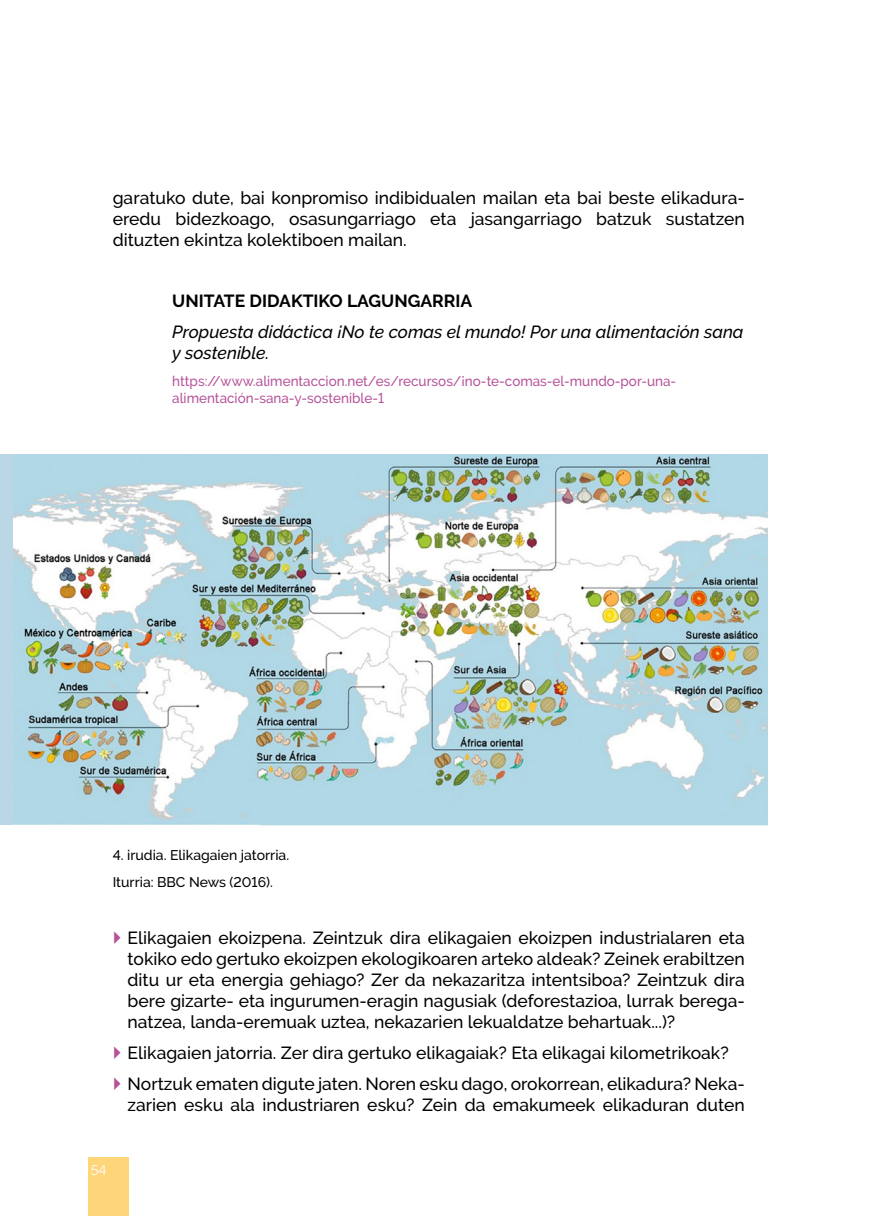
<style>
.page{position:relative;width:869px;height:1216px;background:#fff}
.page>*{position:absolute;margin:0;border:0;box-sizing:border-box;transform-origin:0 0}
.t1{font:500 17.5px/21px "Raleway";color:#000;text-align:justify}
.t2{font:italic 500 17.5px/21px "Raleway";color:#000}
.t3{font:700 17.5px "Raleway";color:#000}
.t4{font:500 14px/16.8px "Raleway";color:#b5539a;scale:.96 1}
.t5{font:500 14px/26.8px "Raleway";color:#000}
.t6{font:14px "Raleway";color:#fff}
</style>
<div class="page">
<div style="left:88px;top:1157px;width:41px;height:58px;background:#fed579"></div>
<div style="left:0;top:454px;width:80px;height:370px;background:#bbd7e5"></div>
<img style="left:14px;top:454px;width:753px;height:372px">
<p class="t1" style="left:113px;top:187px;width:633px">garatuko dute, bai konpromiso indibidualen mailan eta bai beste elikadura&shy;eredu bidezkoago, osasungarriago eta jasangarriago batzuk sustatzen dituzten ekintza kolektiboen mailan.</p>
<p class="t3" style="left:172px;top:291px;width:301px">UNITATE DIDAKTIKO LAGUNGARRIA</p>
<p class="t2" style="left:172px;top:322px;width:572px">Propuesta didáctica ¡No te comas el mundo! Por una alimentación sana y sostenible.</p>
<p class="t4" style="left:172px;top:373px;width:526px">https://www.alimentaccion.net/es/recursos/¡no-te-comas-el-mundo-por-una&shy;alimentación-sana-y-sostenible-1</p>
<p class="t5" style="left:113px;top:841px;width:178px">4. irudia. Elikagaien jatorria.<br>Iturria: BBC News (2016).</p>
<p class="t6" style="left:91px;top:1162px;width:17px">54</p>
<p class="t1" style="left:127px;top:927px;width:618px">Elikagaien ekoizpena. Zeintzuk dira elikagaien ekoizpen industrialaren eta tokiko edo gertuko ekoizpen ekologikoaren arteko aldeak? Zeinek erabiltzen ditu ur eta energia gehiago? Zer da nekazaritza intentsiboa? Zeintzuk dira bere gizarte- eta ingurumen-eragin nagusiak (deforestazioa, lurrak berega&shy;natzea, landa-eremuak uztea, nekazarien lekualdatze behartuak...)?</p>
<p class="t1" style="left:127px;top:1037px;width:618px;line-height:31px">Elikagaien jatorria. Zer dira gertuko elikagaiak? Eta elikagai kilometrikoak?<br>Nortzuk ematen digute jaten. Noren esku dago, orokorrean, elikadura? Neka-</p>
<p class="t1" style="left:127px;top:1094px;width:618px">zarien esku ala industriaren esku? Zein da emakumeek elikaduran duten</p>
</div>
